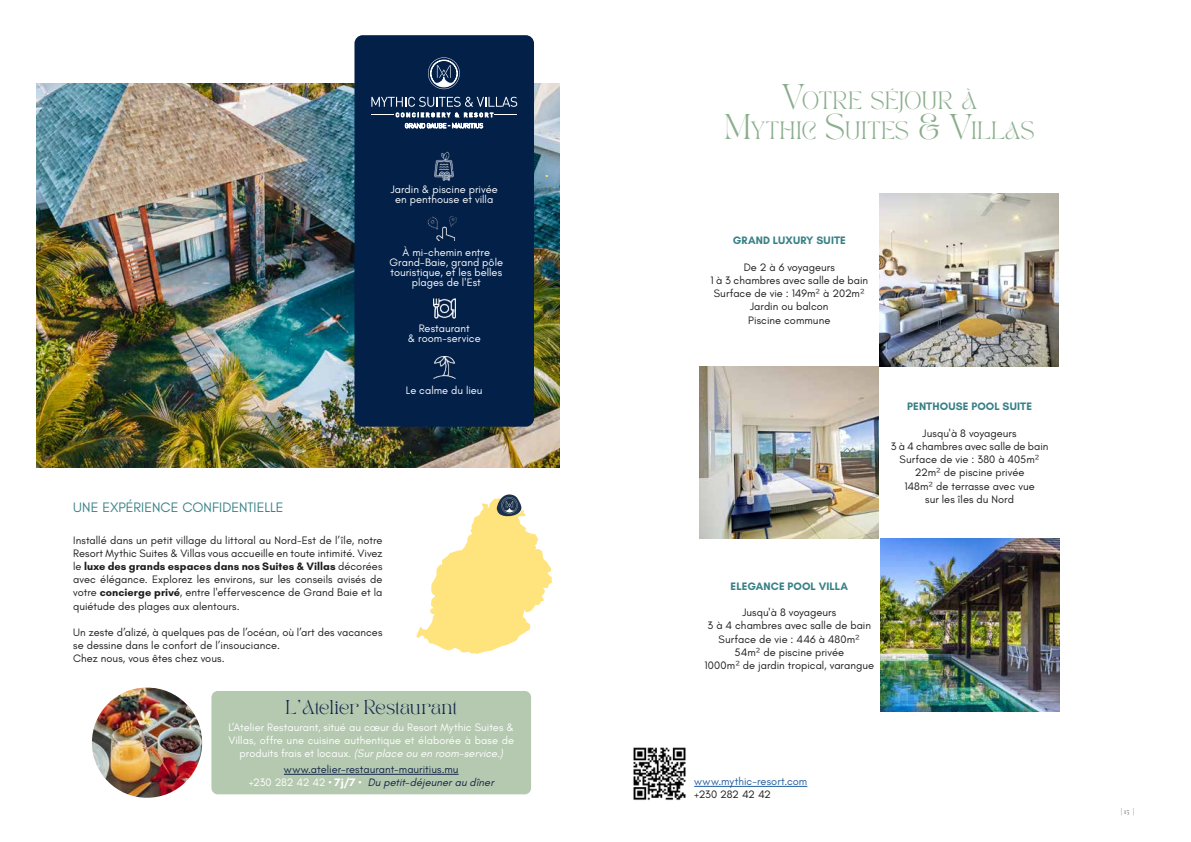
<style>
.page{position:relative;width:1191px;height:842px;background:#fff}
.page>*{position:absolute;margin:0;border:0;box-sizing:border-box;transform-origin:0 0}
.t1{font:17.5px/30px "TAN PEARL Regular";letter-spacing:.025em;color:#8aad8c;text-align:center}
.t2{font:14px "Glacial Indifference";color:#398187}
.t3{font:14px "TAN PEARL Regular";letter-spacing:-.01em;color:#132448}
.t4{font:11px/13.2px "Glacial Indifference";letter-spacing:.005em;color:#1c1c1c;text-align:center}
.t5{font:11px/10px "Glacial Indifference";letter-spacing:.005em;color:#fff;text-align:center}
.t6{font:11px/13.2px "Glacial Indifference";letter-spacing:.005em;color:#132448;text-align:center}
.t7{font:700 11px "Glacial Indifference";letter-spacing:.01em;color:#398187}
.t8{font:11px "Glacial Indifference";letter-spacing:.005em;color:#215e9e}
.t9{font:11px "Glacial Indifference";letter-spacing:-.025em;color:#1c1c1c}
.t10{font:7px "Playfair Display";color:#737373}
.s1{font-weight:700}
.s2{font-style:italic}
.s3{color:#fff}
.s4{font-weight:700;color:#fff}
.s5{font-style:italic;color:#112448}
.s6{font-size:25px}
.s7{font-family:"Montserrat"}
</style>
<div class="page">
<div style="left:211px;top:691px;width:320px;height:103px;background:#b5c9b0;border-radius:6px"></div>
<img style="left:36px;top:83px;width:523px;height:385px">
<hr style="left:694px;top:786px;width:113px;height:1px;background:#215e9e">
<img style="left:92px;top:687px;width:110px;height:111px;border-radius:55px">
<hr style="left:284px;top:774px;width:174px;height:1px;background:#132448">
<div style="left:354px;top:35px;width:180px;height:392px;background:#032049;border-radius:8px"></div>
<svg style="left:428px;top:57px;width:32px;height:32px"></svg>
<svg style="left:371px;top:97px;width:146px;height:10px"></svg>
<svg style="left:405px;top:123px;width:78px;height:5px"></svg>
<svg style="left:371px;top:113px;width:146px;height:4px"></svg>
<img style="left:434px;top:151px;width:20px;height:30px">
<img style="left:433px;top:357px;width:22px;height:22px">
<img style="left:433px;top:298px;width:22px;height:21px">
<img style="left:436px;top:226px;width:19px;height:15px">
<img style="left:427px;top:216px;width:17px;height:16px">
<svg style="left:446px;top:216px;width:11px;height:12px"></svg>
<img style="left:633px;top:747px;width:53px;height:53px">
<svg style="left:416px;top:494px;width:136px;height:160px"></svg>
<img style="left:880px;top:539px;width:179px;height:172px">
<img style="left:700px;top:366px;width:179px;height:173px">
<img style="left:879px;top:193px;width:179px;height:173px">
<p class="t5" style="left:391px;top:184px;width:109px">Jardin &amp; piscine privée en penthouse et villa</p>
<p class="t5" style="left:389px;top:247px;width:115px">À mi-chemin entre<br>Grand-Baie, grand pôle touristique, et les belles plages de l'Est</p>
<p class="t5" style="left:408px;top:324px;width:75px">Restaurant<br>&amp; room-service</p>
<p class="t5" style="left:406px;top:385px;width:78px">Le calme du lieu</p>
<p class="t2" style="left:73px;top:499px;width:212px">UNE EXPÉRIENCE CONFIDENTIELLE</p>
<p class="t4" style="left:73px;top:533px;width:311px;text-align:justify">Installé dans un petit village du littoral au Nord-Est de l’île, notre Resort Mythic Suites &amp; Villas vous accueille en toute intimité. Vivez le <span class="s1">luxe des grands espaces dans nos Suites &amp; Villas</span> décorées avec élégance. Explorez les environs, sur les conseils avisés de votre <span class="s1">concierge privé</span>, entre l'effervescence de Grand Baie et la quiétude des plages aux alentours.</p>
<p class="t4" style="left:73px;top:626px;width:311px;text-align:left">Un zeste d’alizé, à quelques pas de l’océan, où l’art des vacances se dessine dans le confort de l’insouciance.<br>Chez nous, vous êtes chez vous.</p>
<p class="t3" style="left:286px;top:697px;width:173px">L'Atelier Restaurant</p>
<p class="t5" style="left:228px;top:720px;width:287px;line-height:13.2px">L’Atelier Restaurant, situé au cœur du Resort Mythic Suites &amp;<br>Villas, offre une cuisine authentique et élaborée à base de produits frais et locaux. <span class="s2">(Sur place ou en room-service.)</span></p>
<p class="t6" style="left:249px;top:763px;width:246px">www.atelier-restaurant-mauritius.mu<br><span class="s3">+230 282 42 42 •</span> <span class="s4">7j/7</span> <span class="s3">•</span> <span class="s5">Du petit-déjeuner au dîner</span></p>
<h1 class="t1" style="left:724px;top:87px;width:310px"><span class="s6">V</span>OTRE SÉJOUR À<br><span class="s6">M</span>YTHIC <span class="s6">S</span>UITES <span class="s6">&amp; V</span>ILLAS</h1>
<p class="t7" style="left:733px;top:234px;width:114px">GRAND LUXURY SUITE</p>
<p class="t4" style="left:710px;top:261px;width:159px">De 2 à 6 voyageurs<br>1 à 3 chambres avec salle de bain<br>Surface de vie : 149m<span class="s7">²</span> à 202m<span class="s7">²<br></span>Jardin ou balcon<br>Piscine commune</p>
<p class="t7" style="left:907px;top:400px;width:126px">PENTHOUSE POOL SUITE</p>
<p class="t4" style="left:890px;top:427px;width:159px">Jusqu'à 8 voyageurs<br>3 à 4 chambres avec salle de bain<br>Surface de vie : 380 à 405m<span class="s7">²<br></span>22m<span class="s7">²</span> de piscine privée<br>148m<span class="s7">²</span> de terrasse avec vue<br>sur les îles du Nord</p>
<p class="t7" style="left:730px;top:579px;width:119px">ELEGANCE POOL VILLA</p>
<p class="t4" style="left:704px;top:606px;width:171px">Jusqu'à 8 voyageurs<br>3 à 4 chambres avec salle de bain<br>Surface de vie : 446 à 480m<span class="s7">²<br></span>54m<span class="s7">²</span> de piscine privée<br>1000m<span class="s7">²</span> de jardin tropical, varangue</p>
<p class="t8" style="left:694px;top:775px;width:115px">www.mythic-resort.com</p>
<p class="t9" style="left:694px;top:789px;width:78px">+230 282 42 42</p>
<p class="t10" style="left:1120px;top:805px;width:15px">| 15 |</p>
</div>
